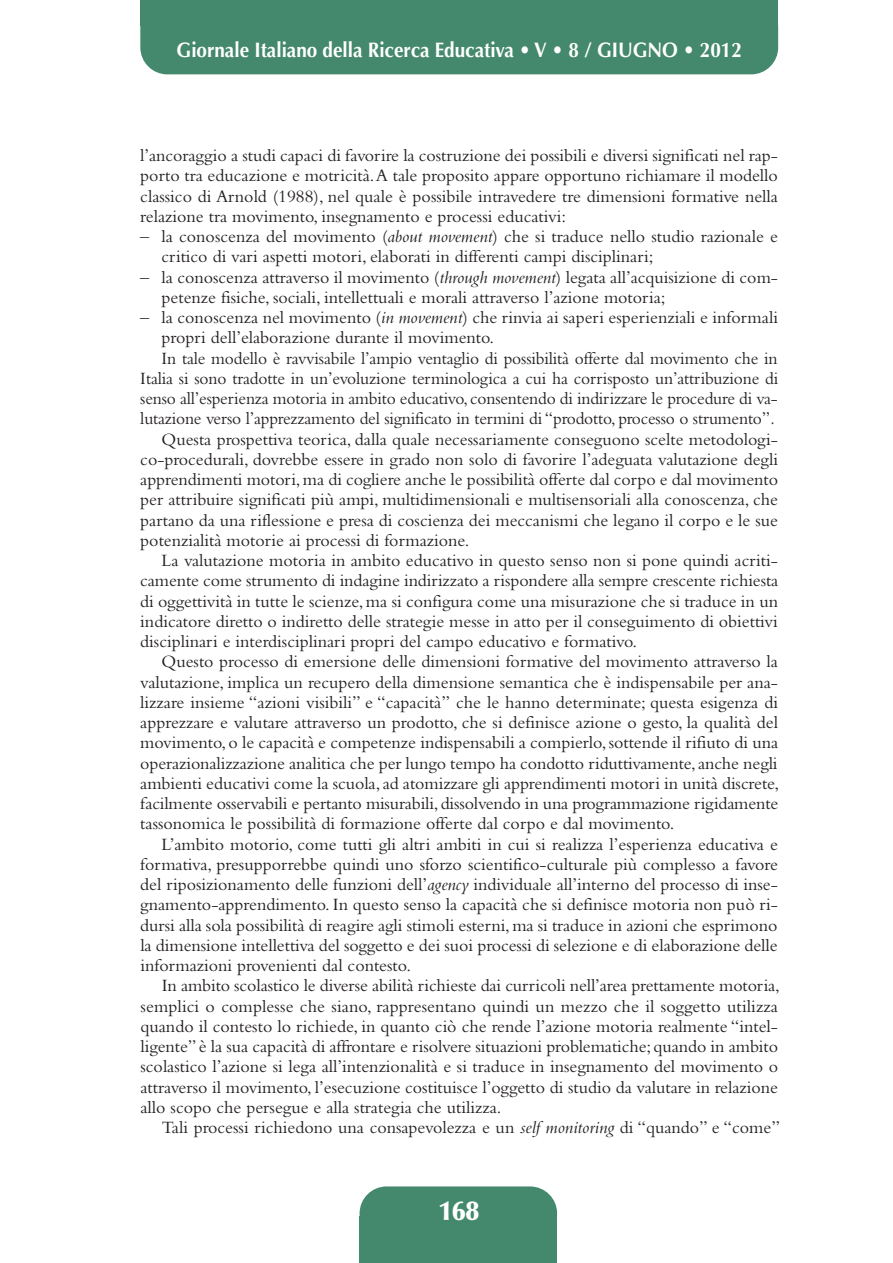
<style>
.page{position:relative;width:893px;height:1263px;background:#fff}
.page>*{position:absolute;margin:0;border:0;box-sizing:border-box;transform-origin:0 0}
.t1{font:900 27px "Optima";color:#fff}
.t2{font:700 21px "Optima";color:#fff;scale:.9 1}
.t3{font:18px/20.2px "Bembo";color:#231f20}
.s1{font-style:italic}
</style>
<div class="page">
<div style="left:140px;top:1px;width:638px;height:73px;background:#44896d;border-radius:27px"></div>
<div style="left:140px;top:0;width:638px;height:26px;background:#44896d"></div>
<div style="left:360px;top:1216px;width:197px;height:47px;background:#44896d"></div>
<div style="left:360px;top:1186px;width:197px;height:55px;background:#44896d;border-radius:27px"></div>
<p class="t2" style="left:177px;top:38px;width:629px">Giornale Italiano della Ricerca Educativa • V • 8 / GIUGNO • 2012</p>
<p class="t3" style="left:140px;top:147px;width:639px;text-align:justify">l’ancoraggio a studi capaci di favorire la costruzione dei possibili e diversi significati nel rap&shy;porto tra educazione e motricità. A tale proposito appare opportuno richiamare il modello classico di Arnold (1988), nel quale è possibile intravedere tre dimensioni formative nella relazione tra movimento, insegnamento e processi educativi:</p>
<p class="t3" style="left:162px;top:228px;width:618px;text-indent:-21px">– la conoscenza del movimento (<span class="s1">about movement</span>) che si traduce nello studio razionale e critico di vari aspetti motori, elaborati in differenti campi disciplinari;</p>
<p class="t3" style="left:162px;top:269px;width:618px;text-indent:-21px">– la conoscenza attraverso il movimento (<span class="s1">through movement</span>) legata all’acquisizione di com&shy;petenze fisiche, sociali, intellettuali e morali attraverso l’azione motoria;</p>
<p class="t3" style="left:140px;top:309px;width:639px">– la conoscenza nel movimento (<span class="s1">in movement</span>) che rinvia ai saperi esperienziali e informali</p>
<p class="t3" style="left:162px;top:329px;width:334px">propri dell’elaborazione durante il movimento.</p>
<p class="t3" style="left:162px;top:350px;width:618px">In tale modello è ravvisabile l’ampio ventaglio di possibilità offerte dal movimento che in</p>
<p class="t3" style="left:140px;top:370px;width:640px">Italia si sono tradotte in un’evoluzione terminologica a cui ha corrisposto un’attribuzione di</p>
<p class="t3" style="left:140px;top:390px;width:639px">senso all’esperienza motoria in ambito educativo, consentendo di indirizzare le procedure di va-</p>
<p class="t3" style="left:140px;top:410px;width:636px">lutazione verso l’apprezzamento del significato in termini di “prodotto, processo o strumento”<span class="s1">.</span></p>
<p class="t3" style="left:162px;top:431px;width:618px">Questa prospettiva teorica, dalla quale necessariamente conseguono scelte metodologi-</p>
<p class="t3" style="left:140px;top:451px;width:639px">co-procedurali, dovrebbe essere in grado non solo di favorire l’adeguata valutazione degli</p>
<p class="t3" style="left:140px;top:471px;width:639px">apprendimenti motori, ma di cogliere anche le possibilità offerte dal corpo e dal movimento</p>
<p class="t3" style="left:140px;top:491px;width:639px">per attribuire significati più ampi, multidimensionali e multisensoriali alla conoscenza, che</p>
<p class="t3" style="left:140px;top:512px;width:639px">partano da una riflessione e presa di coscienza dei meccanismi che legano il corpo e le sue</p>
<p class="t3" style="left:140px;top:532px;width:331px">potenzialità motorie ai processi di formazione.</p>
<p class="t3" style="left:162px;top:552px;width:618px">La valutazione motoria in ambito educativo in questo senso non si pone quindi acriti-</p>
<p class="t3" style="left:140px;top:572px;width:639px">camente come strumento di indagine indirizzato a rispondere alla sempre crescente richiesta</p>
<p class="t3" style="left:140px;top:593px;width:639px">di oggettività in tutte le scienze, ma si configura come una misurazione che si traduce in un</p>
<p class="t3" style="left:140px;top:613px;width:639px">indicatore diretto o indiretto delle strategie messe in atto per il conseguimento di obiettivi</p>
<p class="t3" style="left:140px;top:633px;width:498px">disciplinari e interdisciplinari propri del campo educativo e formativo.</p>
<p class="t3" style="left:162px;top:653px;width:618px">Questo processo di emersione delle dimensioni formative del movimento attraverso la</p>
<p class="t3" style="left:140px;top:674px;width:639px">valutazione, implica un recupero della dimensione semantica che è indispensabile per ana-</p>
<p class="t3" style="left:140px;top:694px;width:639px">lizzare insieme “azioni visibili” e “capacità” che le hanno determinate; questa esigenza di</p>
<p class="t3" style="left:140px;top:714px;width:639px">apprezzare e valutare attraverso un prodotto, che si definisce azione o gesto, la qualità del</p>
<p class="t3" style="left:140px;top:734px;width:639px">movimento, o le capacità e competenze indispensabili a compierlo, sottende il rifiuto di una</p>
<p class="t3" style="left:140px;top:755px;width:639px">operazionalizzazione analitica che per lungo tempo ha condotto riduttivamente, anche negli</p>
<p class="t3" style="left:140px;top:775px;width:640px">ambienti educativi come la scuola, ad atomizzare gli apprendimenti motori in unità discrete,</p>
<p class="t3" style="left:140px;top:795px;width:639px">facilmente osservabili e pertanto misurabili, dissolvendo in una programmazione rigidamente</p>
<p class="t3" style="left:140px;top:815px;width:536px">tassonomica le possibilità di formazione offerte dal corpo e dal movimento.</p>
<p class="t3" style="left:162px;top:836px;width:618px">L’ambito motorio, come tutti gli altri ambiti in cui si realizza l’esperienza educativa e</p>
<p class="t3" style="left:140px;top:856px;width:639px">formativa, presupporrebbe quindi uno sforzo scientifico-culturale più complesso a favore</p>
<p class="t3" style="left:140px;top:876px;width:639px">del riposizionamento delle funzioni dell’<span class="s1">agency</span> individuale all’interno del processo di inse-</p>
<p class="t3" style="left:140px;top:896px;width:639px">gnamento-apprendimento. In questo senso la capacità che si definisce motoria non può ri-</p>
<p class="t3" style="left:140px;top:917px;width:639px">dursi alla sola possibilità di reagire agli stimoli esterni, ma si traduce in azioni che esprimono</p>
<p class="t3" style="left:140px;top:937px;width:639px">la dimensione intellettiva del soggetto e dei suoi processi di selezione e di elaborazione delle</p>
<p class="t3" style="left:140px;top:957px;width:272px">informazioni provenienti dal contesto.</p>
<p class="t3" style="left:162px;top:977px;width:620px">In ambito scolastico le diverse abilità richieste dai curricoli nell’area prettamente motoria,</p>
<p class="t3" style="left:140px;top:998px;width:639px">semplici o complesse che siano, rappresentano quindi un mezzo che il soggetto utilizza</p>
<p class="t3" style="left:140px;top:1018px;width:639px">quando il contesto lo richiede, in quanto ciò che rende l’azione motoria realmente “intel-</p>
<p class="t3" style="left:140px;top:1038px;width:639px">ligente” è la sua capacità di affrontare e risolvere situazioni problematiche; quando in ambito</p>
<p class="t3" style="left:141px;top:1058px;width:639px">scolastico l’azione si lega all’intenzionalità e si traduce in insegnamento del movimento o</p>
<p class="t3" style="left:141px;top:1079px;width:639px">attraverso il movimento, l’esecuzione costituisce l’oggetto di studio da valutare in relazione</p>
<p class="t3" style="left:141px;top:1099px;width:362px">allo scopo che persegue e alla strategia che utilizza.</p>
<p class="t3" style="left:162px;top:1119px;width:620px">Tali processi richiedono una consapevolezza e un <span class="s1">self monitoring</span> di “quando” e “come”</p>
<p class="t1" style="left:439px;top:1200px;width:42px">168</p>
</div>
